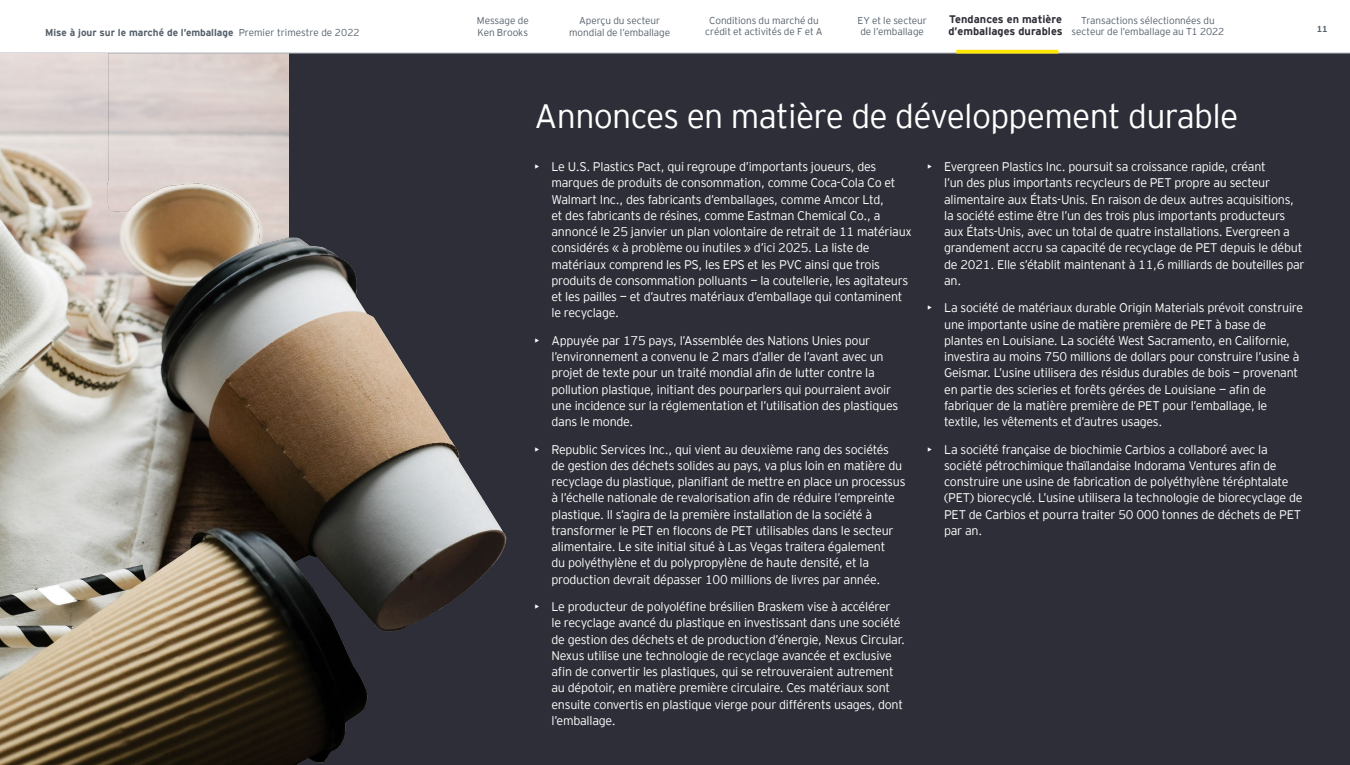
<style>
.page{position:relative;width:1350px;height:765px;background:#fff}
.page>*{position:absolute;margin:0;border:0;box-sizing:border-box;transform-origin:0 0}
.t1{font:300 33.75px "EY Interstate";letter-spacing:-.02em;color:#fff}
.t2{font:300 12.5px/16.2px "EY Interstate";letter-spacing:-.02em;color:#fff}
.t3{font:700 11px/12.5px "EY Interstate";letter-spacing:.005em;color:#2e2e38}
.t4{font:300 10px/11.2px "EY Interstate";letter-spacing:-.005em;color:#55616c}
.t5{font:700 10px "EY Interstate";color:#55616c}
.t6{font:700 8.75px "EY Interstate";color:#55616c}
.s1{font-weight:300}
</style>
<div class="page">
<div style="left:0;top:53px;width:1350px;height:712px;background:#2e2e38"></div>
<hr style="left:0;top:53px;width:1350px;height:1px;background:#a7b0b5">
<svg style="left:956px;top:50px;width:102px;height:4px"></svg>
<img style="left:0;top:54px;width:507px;height:711px">
<p class="t3" style="left:948px;top:12px;width:116px">Tendances en matière d’emballages durables</p>
<p class="t4" style="left:477px;top:15px;width:54px">Message de<br>Ken Brooks</p>
<p class="t4" style="left:705px;top:14px;width:119px;text-align:center">Conditions du marché du crédit et activités de F et A</p>
<p class="t4" style="left:858px;top:14px;width:71px">EY et le secteur de l’emballage</p>
<p class="t4" style="left:1072px;top:14px;width:154px;text-align:center">Transactions sélectionnées du secteur de l’emballage au T1 2022</p>
<p class="t4" style="left:579px;top:15px;width:83px">Aperçu du secteur</p>
<p class="t5" style="left:45px;top:25px;width:316px">Mise à jour sur le marché de l’emballage <span class="s1">Premier trimestre de 2022</span></p>
<p class="t4" style="left:569px;top:26px;width:103px">mondial de l’emballage</p>
<p class="t6" style="left:1317px;top:23px;width:12px">11</p>
<h1 class="t1" style="left:535px;top:92px;width:705px">Annonces en matière de développement durable</h1>
<p class="t2" style="left:551px;top:158px;width:362px;text-indent:-17px">• Le U.S. Plastics Pact, qui regroupe d’importants joueurs, des marques de produits de consommation, comme Coca-Cola Co et Walmart Inc., des fabricants d’emballages, comme Amcor Ltd,<br>et des fabricants de résines, comme Eastman Chemical Co., a annoncé le 25 janvier un plan volontaire de retrait de 11 matériaux considérés « à problème ou inutiles » d’ici 2025. La liste de matériaux comprend les PS, les EPS et les PVC ainsi que trois produits de consommation polluants — la coutellerie, les agitateurs et les pailles — et d’autres matériaux d’emballage qui contaminent le recyclage.</p>
<p class="t2" style="left:551px;top:332px;width:348px;text-indent:-17px">• Appuyée par 175 pays, l’Assemblée des Nations Unies pour l’environnement a convenu le 2 mars d’aller de l’avant avec un projet de texte pour un traité mondial afin de lutter contre la pollution plastique, initiant des pourparlers qui pourraient avoir une incidence sur la réglementation et l’utilisation des plastiques dans le monde.</p>
<p class="t2" style="left:551px;top:440px;width:356px;text-indent:-17px">• Republic Services Inc., qui vient au deuxième rang des sociétés de gestion des déchets solides au pays, va plus loin en matière du recyclage du plastique, planifiant de mettre en place un processus à l’échelle nationale de revalorisation afin de réduire l’empreinte plastique. Il s’agira de la première installation de la société à transformer le PET en flocons de PET utilisables dans le secteur alimentaire. Le site initial situé à Las Vegas traitera également<br>du polyéthylène et du polypropylène de haute densité, et la production devrait dépasser 100 millions de livres par année.</p>
<p class="t2" style="left:551px;top:598px;width:355px;text-indent:-17px">• Le producteur de polyoléfine brésilien Braskem vise à accélérer<br>le recyclage avancé du plastique en investissant dans une société de gestion des déchets et de production d’énergie, Nexus Circular.<br>Nexus utilise une technologie de recyclage avancée et exclusive afin de convertir les plastiques, qui se retrouveraient autrement au dépotoir, en matière première circulaire. Ces matériaux sont ensuite convertis en plastique vierge pour différents usages, dont l’emballage.</p>
<p class="t2" style="left:944px;top:158px;width:362px;text-indent:-17px">• Evergreen Plastics Inc. poursuit sa croissance rapide, créant<br>l’un des plus importants recycleurs de PET propre au secteur alimentaire aux États-Unis. En raison de deux autres acquisitions, la société estime être l’un des trois plus importants producteurs aux États-Unis, avec un total de quatre installations. Evergreen a grandement accru sa capacité de recyclage de PET depuis le début de 2021. Elle s’établit maintenant à 11,6 milliards de bouteilles par an.</p>
<p class="t2" style="left:944px;top:299px;width:361px;text-indent:-17px">• La société de matériaux durable Origin Materials prévoit construire une importante usine de matière première de PET à base de plantes en Louisiane. La société West Sacramento, en Californie, investira au moins 750 millions de dollars pour construire l’usine à Geismar. L’usine utilisera des résidus durables de bois — provenant en partie des scieries et forêts gérées de Louisiane — afin de fabriquer de la matière première de PET pour l’emballage, le textile, les vêtements et d’autres usages.</p>
<p class="t2" style="left:944px;top:440px;width:360px;text-indent:-17px">• La société française de biochimie Carbios a collaboré avec la société pétrochimique thaïlandaise Indorama Ventures afin de construire une usine de fabrication de polyéthylène téréphtalate (PET) biorecyclé. L’usine utilisera la technologie de biorecyclage de PET de Carbios et pourra traiter 50 000 tonnes de déchets de PET par an.</p>
</div>
